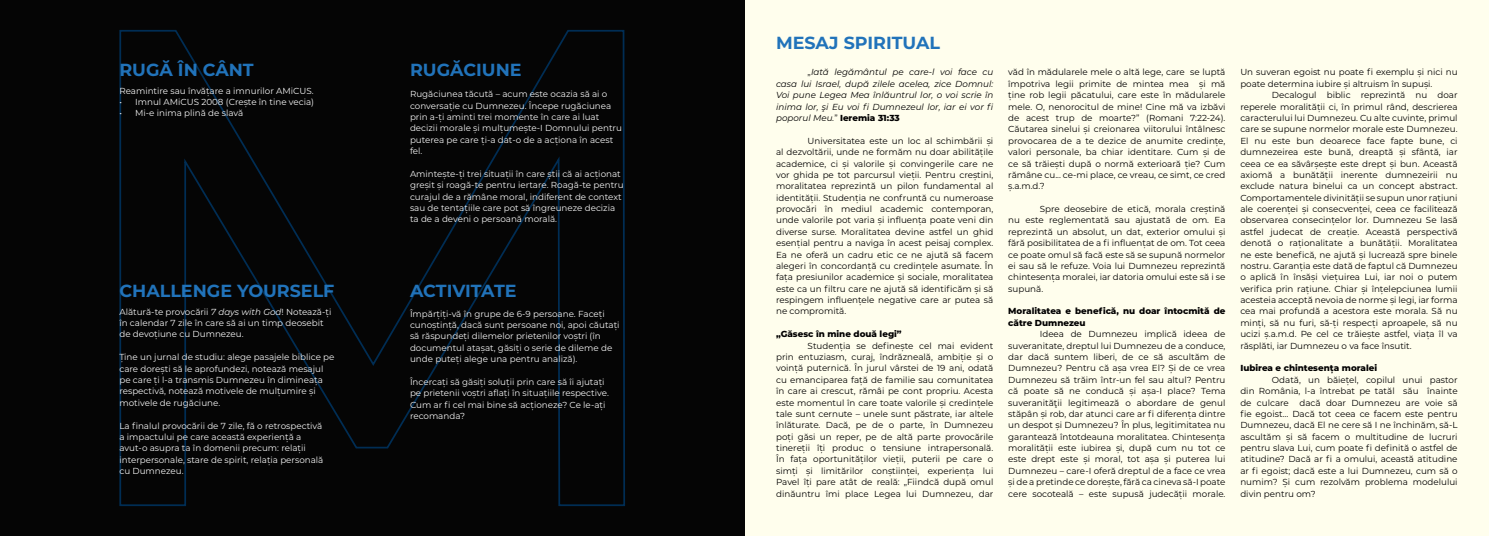
<style>
.page{position:relative;width:1489px;height:536px;background:#fff}
.page>*{position:absolute;margin:0;border:0;box-sizing:border-box;transform-origin:0 0}
.t1{font:700 17.5px "Montserrat";color:#2173ba}
.t2{font:8.75px/11.4px "Montserrat";color:#000;text-align:justify}
.t3{font:8.75px/11.4px "Montserrat";color:#f5f5f5}
.t4{font:italic 8.75px/11.4px "Montserrat";color:#000;text-align:justify}
.t5{font:800 8.75px/11.4px "Montserrat";color:#000}
.s1{font-style:italic}
.s2{font-style:normal}
.s3{font-weight:800;font-style:normal}
</style>
<div class="page">
<div style="left:744px;top:0;width:744px;height:536px;background:#fffeed"></div>
<div style="left:0;top:0;width:744px;height:536px;background:#050505"></div>
<svg style="left:119px;top:30px;width:506px;height:476px"></svg>
<p class="t1" style="left:776px;top:30px;width:165px">MESAJ SPIRITUAL</p>
<p class="t1" style="left:119px;top:57px;width:136px">RUGĂ ÎN CÂNT</p>
<p class="t3" style="left:119px;top:84px;width:196px">Reamintire sau învățare a imnurilor AMiCUS.</p>
<p class="t3" style="left:119px;top:96px;width:196px">• Imnul AMiCUS 2008 (Crește în tine vecia)</p>
<p class="t3" style="left:119px;top:107px;width:125px">• Mi-e inima plină de slavă</p>
<p class="t1" style="left:119px;top:278px;width:216px">CHALLENGE YOURSELF</p>
<p class="t3" style="left:119px;top:305px;width:213px">Alătură-te provocării <span class="s1">7 days with God</span>! Notează-ți în calendar 7 zile în care să ai un timp deosebit de devoțiune cu Dumnezeu.</p>
<p class="t3" style="left:119px;top:351px;width:216px">Ține un jurnal de studiu: alege pasajele biblice pe care dorești să le aprofundezi, notează mesajul pe care ți l-a transmis Dumnezeu în dimineața respectivă, notează motivele de mulțumire și motivele de rugăciune.</p>
<p class="t3" style="left:119px;top:419px;width:205px">La finalul provocării de 7 zile, fă o retrospectivă a impactului pe care această experiență a avut-o asupra ta în domenii precum: relații interpersonale, stare de spirit, relația personală cu Dumnezeu.</p>
<p class="t1" style="left:410px;top:57px;width:113px">RUGĂCIUNE</p>
<p class="t3" style="left:410px;top:88px;width:213px">Rugăciunea tăcută – acum este ocazia să ai o conversație cu Dumnezeu. Începe rugăciunea prin a-ți aminti trei momente în care ai luat decizii morale și mulțumește-I Domnului pentru puterea pe care ți-a dat-o de a acționa în acest fel.</p>
<p class="t3" style="left:410px;top:168px;width:215px">Amintește-ți trei situații în care știi că ai acționat greșit și roagă-te pentru iertare. Roagă-te pentru curajul de a rămâne moral, indiferent de context sau de tentațiile care pot să îngreuneze decizia ta de a deveni o persoană morală.</p>
<p class="t1" style="left:410px;top:278px;width:108px">ACTIVITATE</p>
<p class="t3" style="left:410px;top:307px;width:211px">Împărțiți-vă în grupe de 6-9 persoane. Faceți cunoștință, dacă sunt persoane noi, apoi căutați să răspundeți dilemelor prietenilor voștri (în documentul atașat, găsiți o serie de dileme de unde puteți alege una pentru analiză).</p>
<p class="t3" style="left:410px;top:376px;width:200px">Încercați să găsiți soluții prin care să îi ajutați pe prietenii voștri aflați în situațiile respective.<br>Cum ar fi cel mai bine să acționeze? Ce le-ați recomanda?</p>
<p class="t4" style="left:776px;top:66px;width:219px;text-indent:32px"><span class="s2">„</span>Iată legământul pe care-l voi face cu casa lui Israel, după zilele acelea, zice Domnul:<br>Voi pune Legea Mea înlăuntrul lor, o voi scrie în inima lor, şi Eu voi fi Dumnezeul lor, iar ei vor fi poporul Meu.<span class="s2">”</span> <span class="s3">Ieremia 31:33</span></p>
<p class="t2" style="left:776px;top:135px;width:219px;text-indent:32px">Universitatea este un loc al schimbării și al dezvoltării, unde ne formăm nu doar abilitățile academice, ci și valorile și convingerile care ne vor ghida pe tot parcursul vieții. Pentru creștini, moralitatea reprezintă un pilon fundamental al identității. Studenția ne confruntă cu numeroase provocări în mediul academic contemporan, unde valorile pot varia și influența poate veni din diverse surse. Moralitatea devine astfel un ghid esențial pentru a naviga în acest peisaj complex.<br>Ea ne oferă un cadru etic ce ne ajută să facem alegeri în concordanță cu credințele asumate. În fața presiunilor academice și sociale, moralitatea este ca un filtru care ne ajută să identificăm și să respingem influențele negative care ar putea să ne compromită.</p>
<p class="t5" style="left:776px;top:328px;width:127px">„Găsesc în mine două legi”</p>
<p class="t2" style="left:776px;top:339px;width:219px;text-indent:32px">Studenția se definește cel mai evident prin entuziasm, curaj, îndrăzneală, ambiție și o voință puternică. În jurul vârstei de 19 ani, odată cu emanciparea față de familie sau comunitatea în care ai crescut, rămâi pe cont propriu. Acesta este momentul în care toate valorile și credințele tale sunt cernute – unele sunt păstrate, iar altele înlăturate. Dacă, pe de o parte, în Dumnezeu poți găsi un reper, pe de altă parte provocările tinereții îți produc o tensiune intrapersonală.<br>În fața oportunităților vieții, puterii pe care o simți și limitărilor conștiinței, experiența lui Pavel îți pare atât de reală: „Fiindcă după omul dinăuntru îmi place Legea lui Dumnezeu, dar</p>
<p class="t2" style="left:1008px;top:66px;width:219px">văd în mădularele mele o altă lege, care se luptă împotriva legii primite de mintea mea și mă ține rob legii păcatului, care este în mădularele mele. O, nenorocitul de mine! Cine mă va izbăvi de acest trup de moarte?” (Romani 7:22-24).<br>Căutarea sinelui și creionarea viitorului întâlnesc provocarea de a te dezice de anumite credințe, valori personale, ba chiar identitare. Cum și de ce să trăiești după o normă exterioară ție? Cum rămâne cu... ce-mi place, ce vreau, ce simt, ce cred ș.a.m.d.?</p>
<p class="t2" style="left:1008px;top:203px;width:219px;text-indent:32px">Spre deosebire de etică, morala creștină nu este reglementată sau ajustată de om. Ea reprezintă un absolut, un dat, exterior omului și fără posibilitatea de a fi influențat de om. Tot ceea ce poate omul să facă este să se supună normelor ei sau să le refuze. Voia lui Dumnezeu reprezintă chintesența moralei, iar datoria omului este să i se supună.</p>
<p class="t5" style="left:1008px;top:305px;width:219px">Moralitatea e benefică, nu doar întocmită de către Dumnezeu</p>
<p class="t2" style="left:1008px;top:328px;width:219px;text-indent:32px">Ideea de Dumnezeu implică ideea de suveranitate, dreptul lui Dumnezeu de a conduce, dar dacă suntem liberi, de ce să ascultăm de Dumnezeu? Pentru că așa vrea El? Și de ce vrea Dumnezeu să trăim într-un fel sau altul? Pentru că poate să ne conducă și așa-I place? Tema suveranităţii legitimează o abordare de genul stăpân și rob, dar atunci care ar fi diferența dintre un despot și Dumnezeu? În plus, legitimitatea nu garantează întotdeauna moralitatea. Chintesența moralității este iubirea și, după cum nu tot ce este drept este și moral, tot așa și puterea lui Dumnezeu – care-I oferă dreptul de a face ce vrea și de a pretinde ce dorește, fără ca cineva să-I poate cere socoteală – este supusă judecății morale.</p>
<p class="t2" style="left:1240px;top:66px;width:219px">Un suveran egoist nu poate fi exemplu și nici nu poate determina iubire și altruism în supuși.</p>
<p class="t2" style="left:1240px;top:89px;width:219px;text-indent:32px">Decalogul biblic reprezintă nu doar reperele moralității ci, în primul rând, descrierea caracterului lui Dumnezeu. Cu alte cuvinte, primul care se supune normelor morale este Dumnezeu.<br>El nu este bun deoarece face fapte bune, ci dumnezeirea este bună, dreaptă și sfântă, iar ceea ce ea săvârșește este drept și bun. Această axiomă a bunătății inerente dumnezeirii nu exclude natura binelui ca un concept abstract.<br>Comportamentele divinității se supun unor rațiuni ale coerenței și consecvenței, ceea ce facilitează observarea consecințelor lor. Dumnezeu Se lasă astfel judecat de creație. Această perspectivă denotă o raționalitate a bunătății. Moralitatea ne este benefică, ne ajută și lucrează spre binele nostru. Garanția este dată de faptul că Dumnezeu o aplică în însăși viețuirea Lui, iar noi o putem verifica prin rațiune. Chiar și înțelepciunea lumii acesteia acceptă nevoia de norme și legi, iar forma cea mai profundă a acestora este morala. Să nu minți, să nu furi, să-ți respecți aproapele, să nu ucizi ș.a.m.d. Pe cel ce trăiește astfel, viața îl va răsplăti, iar Dumnezeu o va face însutit.</p>
<p class="t5" style="left:1240px;top:362px;width:138px">Iubirea e chintesența moralei</p>
<p class="t2" style="left:1240px;top:373px;width:219px;text-indent:32px">Odată, un băiețel, copilul unui pastor din România, l-a întrebat pe tatăl său înainte de culcare dacă doar Dumnezeu are voie să fie egoist… Dacă tot ceea ce facem este pentru Dumnezeu, dacă El ne cere să I ne închinăm, să-L ascultăm și să facem o multitudine de lucruri pentru slava Lui, cum poate fi definită o astfel de atitudine? Dacă ar fi a omului, această atitudine ar fi egoist; dacă este a lui Dumnezeu, cum să o numim? Și cum rezolvăm problema modelului divin pentru om?</p>
</div>
